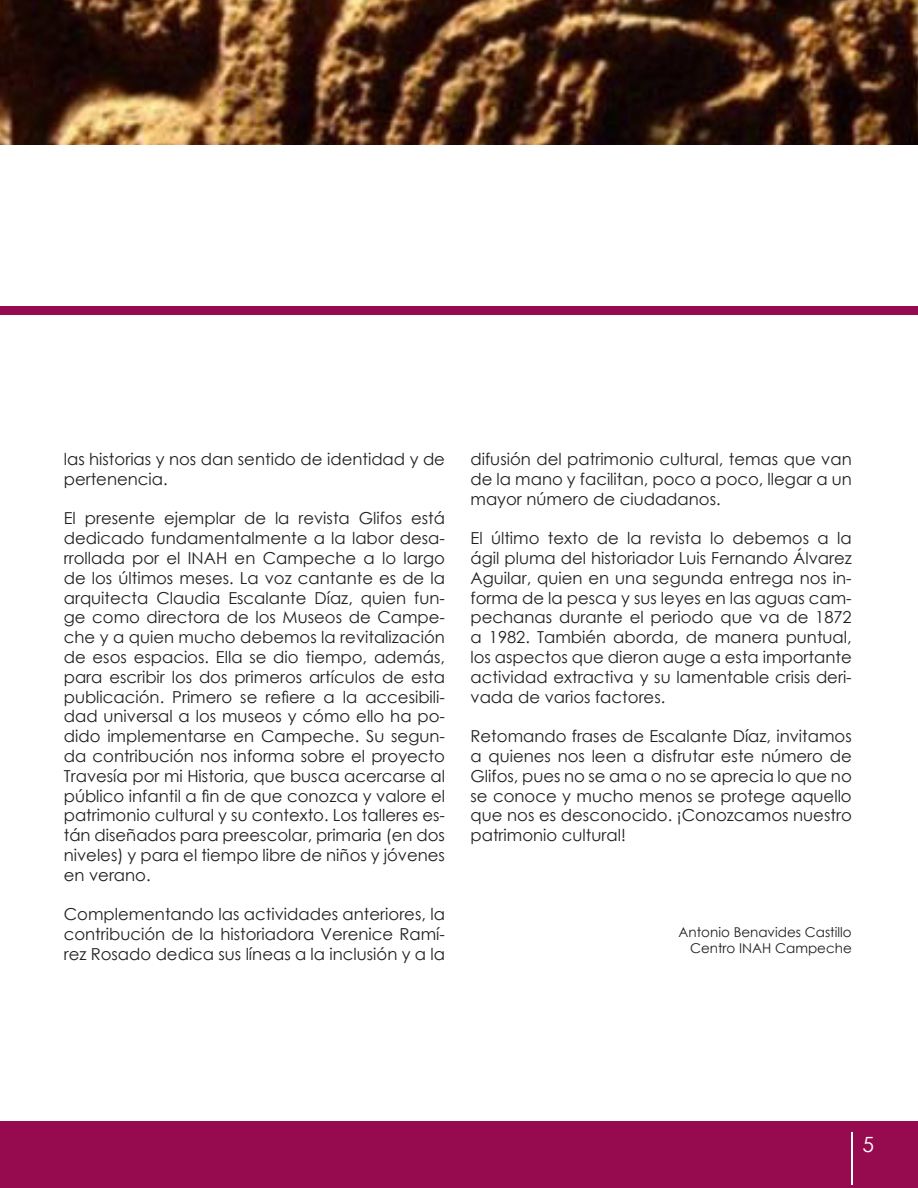
<style>
.page{position:relative;width:918px;height:1188px;background:#fff}
.page>*{position:absolute;margin:0;border:0;box-sizing:border-box;transform-origin:0 0}
.t1{font:21px "Century Gothic";color:#fff}
.t2{font:16.5px/19.8px "Century Gothic";color:#231f20;text-align:justify}
.t3{font:13.5px "Century Gothic";color:#231f20}
</style>
<div class="page">
<div style="left:0;top:1122px;width:918px;height:66px;background:#960b50"></div>
<hr style="left:852px;top:1132px;width:1px;height:53px;background:#fff">
<img style="left:0;top:0;width:918px;height:145px">
<div style="left:0;top:306px;width:918px;height:9px;background:#960b50"></div>
<p class="t2" style="left:64px;top:449px;width:383px">las historias y nos dan sentido de identidad y de pertenencia.</p>
<p class="t2" style="left:64px;top:508px;width:383px">El presente ejemplar de la revista Glifos está dedicado fundamentalmente a la labor desa&shy;rrollada por el INAH en Campeche a lo largo de los últimos meses. La voz cantante es de la arquitecta Claudia Escalante Díaz, quien fun&shy;ge como directora de los Museos de Campe&shy;che y a quien mucho debemos la revitalización de esos espacios. Ella se dio tiempo, además, para escribir los dos primeros artículos de esta publicación. Primero se refiere a la accesibili&shy;dad universal a los museos y cómo ello ha po&shy;dido implementarse en Campeche. Su segun&shy;da contribución nos informa sobre el proyecto Travesía por mi Historia, que busca acercarse al público infantil a fin de que conozca y valore el patrimonio cultural y su contexto. Los talleres es&shy;tán diseñados para preescolar, primaria (en dos niveles) y para el tiempo libre de niños y jóvenes en verano.</p>
<p class="t2" style="left:64px;top:904px;width:383px">Complementando las actividades anteriores, la contribución de la historiadora Verenice Ramí&shy;rez Rosado dedica sus líneas a la inclusión y a la</p>
<p class="t2" style="left:471px;top:449px;width:383px">difusión del patrimonio cultural, temas que van de la mano y facilitan, poco a poco, llegar a un mayor número de ciudadanos.</p>
<p class="t2" style="left:471px;top:528px;width:383px">El último texto de la revista lo debemos a la ágil pluma del historiador Luis Fernando Álvarez Aguilar, quien en una segunda entrega nos in&shy;forma de la pesca y sus leyes en las aguas cam&shy;pechanas durante el periodo que va de 1872 a 1982. También aborda, de manera puntual, los aspectos que dieron auge a esta importante actividad extractiva y su lamentable crisis deri&shy;vada de varios factores.</p>
<p class="t2" style="left:471px;top:726px;width:383px">Retomando frases de Escalante Díaz, invitamos a quienes nos leen a disfrutar este número de Glifos, pues no se ama o no se aprecia lo que no se conoce y mucho menos se protege aquello que nos es desconocido. ¡Conozcamos nuestro patrimonio cultural!</p>
<p class="t3" style="left:679px;top:922px;width:175px">Antonio Benavides Castillo</p>
<p class="t3" style="left:690px;top:938px;width:163px">Centro INAH Campeche</p>
<p class="t1" style="left:862px;top:1130px;width:13px">5</p>
</div>
